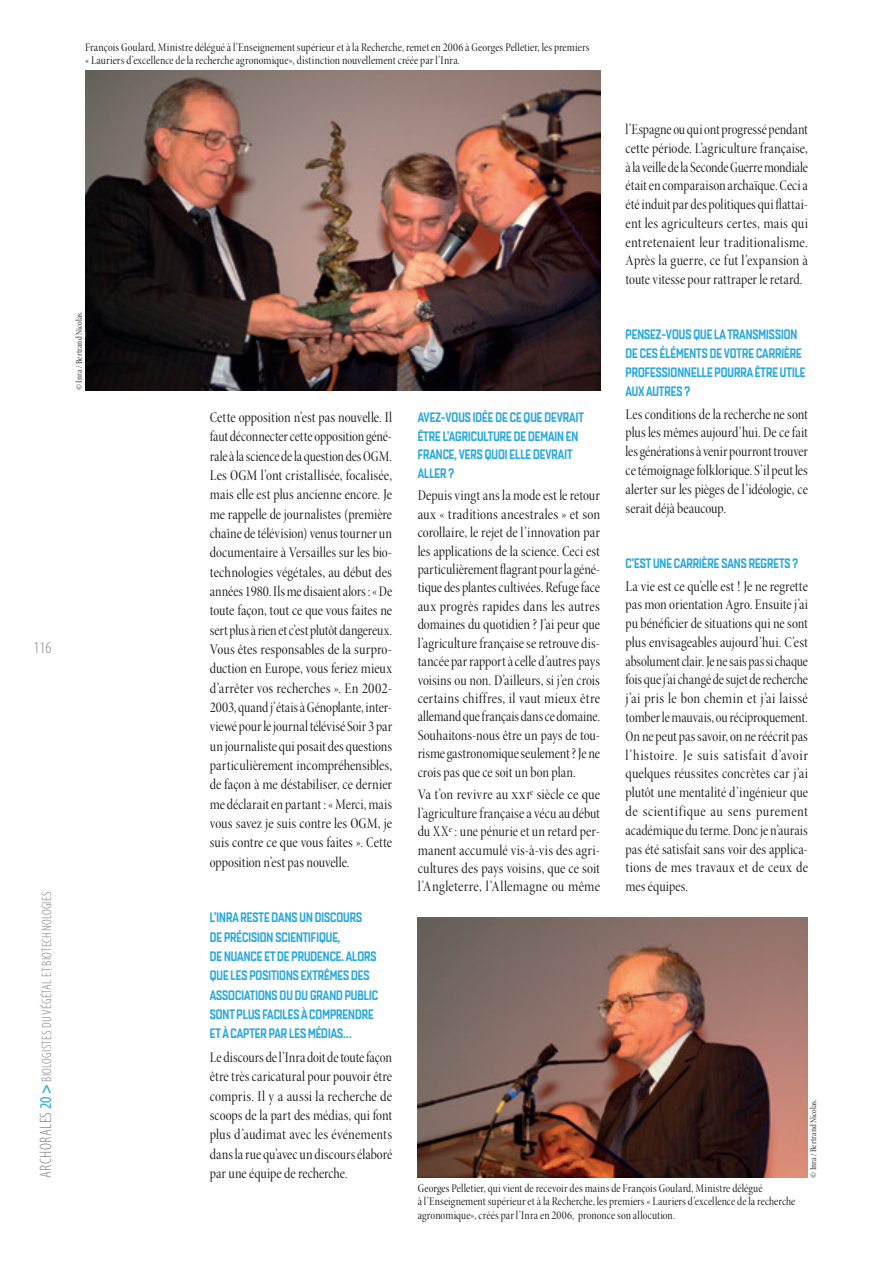
<style>
.page{position:relative;width:893px;height:1263px;background:#fff}
.page>*{position:absolute;margin:0;border:0;box-sizing:border-box;transform-origin:0 0}
.t1{font:300 condensed 16.5px "Myriad Pro";color:#808285}
.texte_courant{font:15px/18.8px "Minion Pro Cn Disp";letter-spacing:.005em;color:#231f20;text-align:justify}
.question{font:13.5px/19.4px "Quarca Con Med";color:#27a8e0}
.t2{font:300 condensed 13.5px "Myriad Pro";letter-spacing:.02em;color:#808285}
.ok_légende{font:12px/13.5px "Minion Pro Cn Disp";letter-spacing:.01em;color:#231f20}
.copyright{font:9px "Minion Pro Cn Disp";letter-spacing:.02em;color:#231f20}
.s1{font-size:16.5px}
.s2{font-weight:400;font-size:16.5px;color:#27a8e0}
.s3{font-weight:700;font-size:16.5px;color:#27a8e0}
</style>
<div class="page">
<img style="left:85px;top:71px;width:515px;height:319px">
<img style="left:418px;top:918px;width:390px;height:260px">
<p class="t1" style="left:34px;top:639px;width:19px">116</p>
<p class="t2" style="left:40px;top:1178px;width:288px;rotate:-90deg"><span class="s1">ARCHORALES</span><span class="s2">20</span> <span class="s3">&gt;</span> BIOLOGISTES DU VÉGÉTAL ET BIOTECHNOLOGIES</p>
<p class="ok_légende" style="left:85px;top:40px;width:506px">François Goulard, Ministre délégué à l’Enseignement supérieur et à la Recherche, remet en 2006 à Georges Pelletier, les premiers « Lauriers d’excellence de la recherche agronomique», distinction nouvellement créée par l’Inra.</p>
<p class="copyright" style="left:74px;top:390px;width:80px;rotate:-90deg">© Inra / Bertrand Nicolas.</p>
<p class="texte_courant" style="left:210px;top:408px;width:184px;line-height:19.4px">Cette opposition n’est pas nouvelle. Il faut déconnecter cette opposition géné&shy;rale à la science de la question des OGM.<br>Les OGM l’ont cristallisée, focalisée, mais elle est plus ancienne encore. Je me rappelle de journalistes (première chaîne de télévision) venus tourner un documentaire à Versailles sur les bio&shy;technologies végétales, au début des années 1980. Ils me disaient alors : « De toute façon, tout ce que vous faites ne sert plus à rien et c’est plutôt dangereux.<br>Vous êtes responsables de la surpro&shy;duction en Europe, vous feriez mieux d’arrêter vos recherches ». En 2002- 2003, quand j’étais à Génoplante, inter&shy;viewé pour le journal télévisé Soir 3 par un journaliste qui posait des questions particulièrement incompréhensibles, de façon à me déstabiliser, ce dernier me déclarait en partant : « Merci, mais vous savez je suis contre les OGM, je suis contre ce que vous faites ». Cette opposition n’est pas nouvelle.</p>
<p class="question" style="left:418px;top:408px;width:168px;line-height:18.5px">AVEZ-VOUS IDÉE DE CE QUE DEVRAIT<br>ÊTRE L’AGRICULTURE DE DEMAIN EN<br>FRANCE, VERS QUOI ELLE DEVRAIT<br>ALLER ?</p>
<p class="texte_courant" style="left:418px;top:487px;width:184px">Depuis vingt ans la mode est le retour aux « traditions ancestrales » et son corollaire, le rejet de l’innovation par les applications de la science. Ceci est particulièrement flagrant pour la géné&shy;tique des plantes cultivées. Refuge face aux progrès rapides dans les autres domaines du quotidien ? J’ai peur que l’agriculture française se retrouve dis&shy;tancée par rapport à celle d’autres pays voisins ou non. D’ailleurs, si j’en crois certains chiffres, il vaut mieux être allemand que français dans ce domaine.<br>Souhaitons-nous être un pays de tou&shy;risme gastronomique seulement ? Je ne crois pas que ce soit un bon plan.</p>
<p class="texte_courant" style="left:418px;top:786px;width:184px">Va t’on revivre au xxi<sup>e</sup> siècle ce que l’agriculture française a vécu au début du XX<sup>e</sup> : une pénurie et un retard per&shy;manent accumulé vis-à-vis des agri&shy;cultures des pays voisins, que ce soit l’Angleterre, l’Allemagne ou même</p>
<p class="texte_courant" style="left:626px;top:120px;width:184px">l’Espagne ou qui ont progressé pendant cette période. L’agriculture française, à la veille de la Seconde Guerre mondiale était en comparaison archaïque. Ceci a été induit par des politiques qui flattai&shy;ent les agriculteurs certes, mais qui entretenaient leur traditionalisme.<br>Après la guerre, ce fut l’expansion à toute vitesse pour rattraper le retard.</p>
<p class="question" style="left:626px;top:325px;width:181px;line-height:18.8px">PENSEZ-VOUS QUE LA TRANSMISSION<br>DE CES ÉLÉMENTS DE VOTRE CARRIÈRE<br>PROFESSIONNELLE POURRA ÊTRE UTILE<br>AUX AUTRES ?</p>
<p class="texte_courant" style="left:626px;top:405px;width:184px">Les conditions de la recherche ne sont plus les mêmes aujourd’hui. De ce fait les générations à venir pourront trouver ce témoignage folklorique. S’il peut les alerter sur les pièges de l’idéologie, ce serait déjà beaucoup.</p>
<p class="question" style="left:626px;top:553px;width:174px">C’EST UNE CARRIÈRE SANS REGRETS ?</p>
<p class="texte_courant" style="left:626px;top:577px;width:184px">La vie est ce qu’elle est ! Je ne regrette pas mon orientation Agro. Ensuite j’ai pu bénéficier de situations qui ne sont plus envisageables aujourd’hui. C’est absolument clair. Je ne sais pas si chaque fois que j’ai changé de sujet de recherche j’ai pris le bon chemin et j’ai laissé tomber le mauvais, ou réciproquement.<br>On ne peut pas savoir, on ne réécrit pas l’histoire. Je suis satisfait d’avoir quelques réussites concrètes car j’ai plutôt une mentalité d’ingénieur que de scientifique au sens purement académique du terme. Donc je n’aurais pas été satisfait sans voir des applica&shy;tions de mes travaux et de ceux de mes équipes.</p>
<p class="question" style="left:210px;top:908px;width:170px">L’INRA RESTE DANS UN DISCOURS<br>DE PRÉCISION SCIENTIFIQUE,<br>DE NUANCE ET DE PRUDENCE. ALORS<br>QUE LES POSITIONS EXTRÊMES DES<br>ASSOCIATIONS OU DU GRAND PUBLIC<br>SONT PLUS FACILES À COMPRENDRE<br>ET À CAPTER PAR LES MÉDIAS…</p>
<p class="texte_courant" style="left:210px;top:1048px;width:184px;line-height:19.4px">Le discours de l’Inra doit de toute façon être très caricatural pour pouvoir être compris. Il y a aussi la recherche de scoops de la part des médias, qui font plus d’audimat avec les événements dans la rue qu’avec un discours élaboré par une équipe de recherche.</p>
<p class="ok_légende" style="left:418px;top:1181px;width:379px">Georges Pelletier, qui vient de recevoir des mains de François Goulard, Ministre délégué<br>à l’Enseignement supérieur et à la Recherche, les premiers « Lauriers d’excellence de la recherche agronomique», créés par l’Inra en 2006, prononce son allocution.</p>
<p class="copyright" style="left:808px;top:1178px;width:80px;rotate:-90deg">© Inra / Bertrand Nicolas.</p>
</div>
